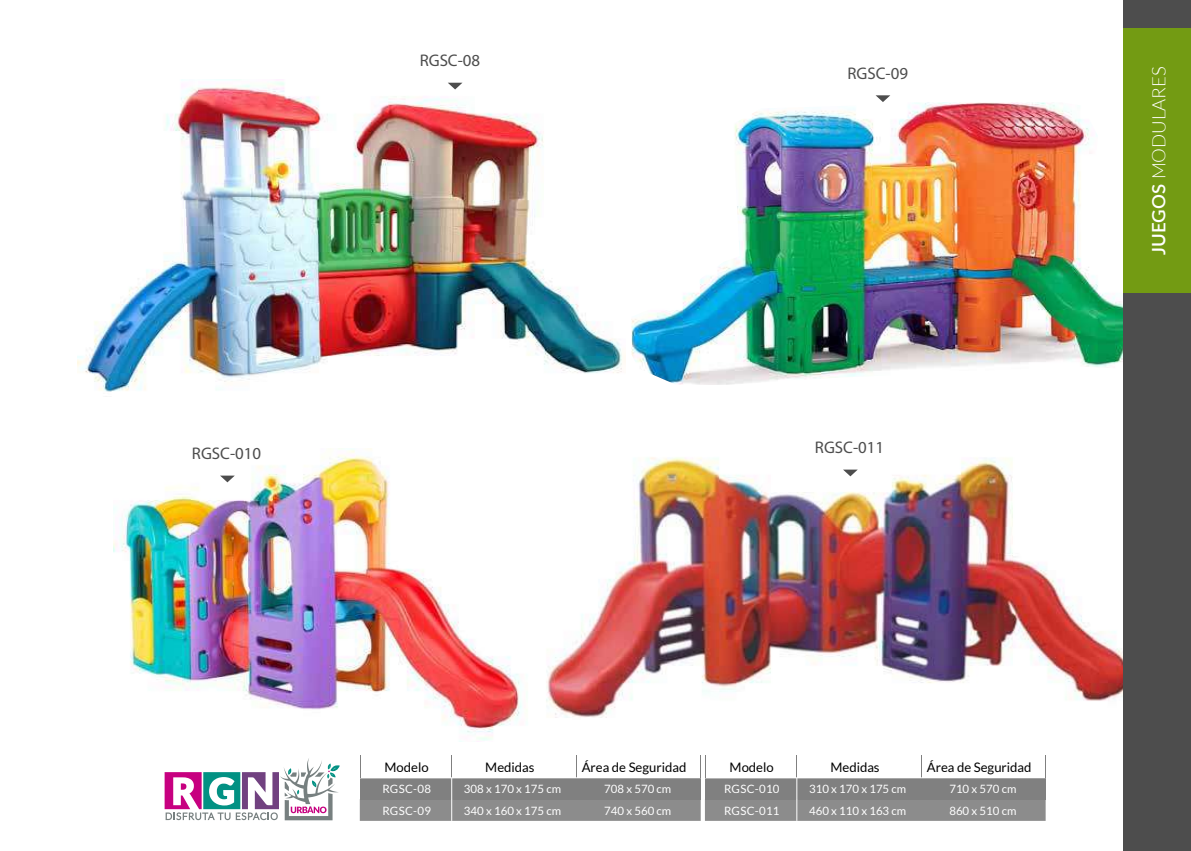
<style>
.page{position:relative;width:1191px;height:851px;background:#fff}
.page>*{position:absolute;margin:0;border:0;box-sizing:border-box;transform-origin:0 0}
.t1{font:300 18.6px "Lato";color:#fff}
.t2{font:16.8px "Myriad Pro";color:#4d4d4d}
.t3{font:13.05px "Lato";color:#000}
.t4{font:11.4px/21.3px "Lato";color:#fff}
.s1{font-weight:600}
</style>
<div class="page">
<img style="left:546px;top:457px;width:577px;height:261px">
<img style="left:113px;top:449px;width:414px;height:292px">
<img style="left:78px;top:79px;width:548px;height:313px">
<img style="left:631px;top:102px;width:492px;height:283px">
<div style="left:1123px;top:0;width:68px;height:850px;background:#4d4d4d"></div>
<div style="left:1123px;top:28px;width:68px;height:264px;background:#739b13"></div>
<svg style="left:576px;top:755px;width:1px;height:22px"></svg>
<div style="left:360px;top:777px;width:340px;height:22px;background:#808080"></div>
<hr style="left:359px;top:777px;width:341px;height:1px;background:#fff">
<div style="left:360px;top:798px;width:340px;height:22px;background:#8c8c8c"></div>
<svg style="left:451px;top:755px;width:1px;height:65px"></svg>
<svg style="left:360px;top:755px;width:1px;height:23px"></svg>
<svg style="left:921px;top:755px;width:1px;height:22px"></svg>
<div style="left:705px;top:777px;width:340px;height:22px;background:#808080"></div>
<hr style="left:704px;top:777px;width:341px;height:1px;background:#fff">
<div style="left:705px;top:798px;width:340px;height:22px;background:#8c8c8c"></div>
<svg style="left:796px;top:755px;width:1px;height:65px"></svg>
<svg style="left:700px;top:755px;width:6px;height:23px"></svg>
<svg style="left:1045px;top:755px;width:1px;height:23px"></svg>
<svg style="left:165px;top:758px;width:175px;height:62px"></svg>
<svg style="left:448px;top:83px;width:14px;height:6px"></svg>
<svg style="left:875px;top:95px;width:15px;height:7px"></svg>
<svg style="left:220px;top:475px;width:15px;height:7px"></svg>
<svg style="left:843px;top:469px;width:14px;height:7px"></svg>
<h2 class="t2" style="left:192px;top:443px;width:71px">RGSC-010</h2>
<h2 class="t2" style="left:420px;top:50px;width:62px">RGSC-08</h2>
<h2 class="t2" style="left:847px;top:63px;width:62px">RGSC-09</h2>
<h2 class="t2" style="left:815px;top:437px;width:71px">RGSC-011</h2>
<h1 class="t1" style="left:1149px;top:255px;width:190px;rotate:-90deg"><span class="s1">JUEGOS</span> MODULARES</h1>
<p class="t3" style="left:384px;top:759px;width:46px">Modelo</p>
<p class="t3" style="left:485px;top:759px;width:51px">Medidas</p>
<p class="t4" style="left:382px;top:778px;width:50px">RGSC-08</p>
<p class="t4" style="left:464px;top:778px;width:99px">308 x 170 x 175 cm</p>
<p class="t4" style="left:382px;top:799px;width:50px">RGSC-09</p>
<p class="t4" style="left:464px;top:799px;width:99px">340 x 160 x 175 cm</p>
<p class="t3" style="left:582px;top:759px;width:106px">Área de Seguridad</p>
<p class="t4" style="left:604px;top:778px;width:69px">708 x 570 cm<br>740 x 560 cm</p>
<p class="t3" style="left:729px;top:759px;width:46px">Modelo</p>
<p class="t3" style="left:830px;top:759px;width:51px">Medidas</p>
<p class="t4" style="left:724px;top:778px;width:57px">RGSC-010</p>
<p class="t4" style="left:809px;top:778px;width:99px">310 x 170 x 175 cm</p>
<p class="t4" style="left:724px;top:799px;width:57px">RGSC-011</p>
<p class="t4" style="left:809px;top:799px;width:99px">460 x 110 x 163 cm</p>
<p class="t3" style="left:927px;top:759px;width:106px">Área de Seguridad</p>
<p class="t4" style="left:949px;top:778px;width:69px">710 x 570 cm<br>860 x 510 cm</p>
</div>
